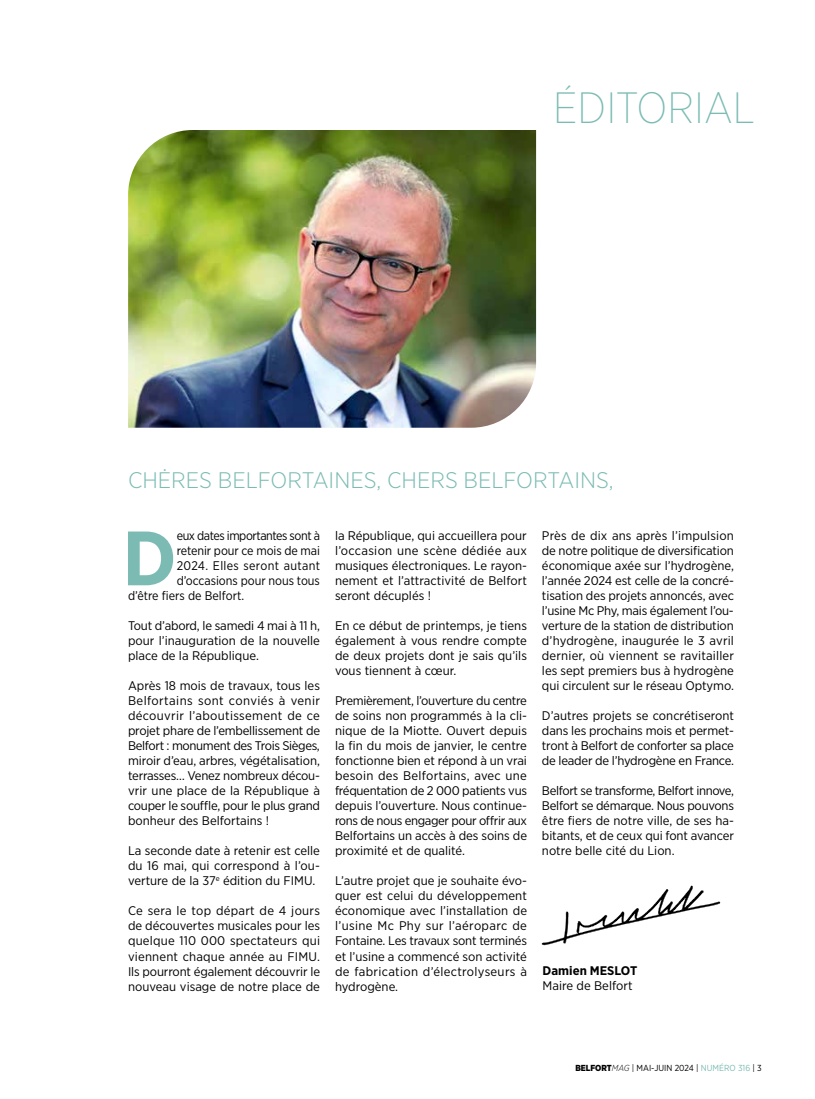
<style>
.page{position:relative;width:815px;height:1099px;background:#fff}
.page>*{position:absolute;margin:0;border:0;box-sizing:border-box;transform-origin:0 0}
.t1{font:700 76.75px "Gotham Narrow";color:#7bbbb3;scale:1.05 1}
.t2{font:200 43.75px "Gotham Narrow";color:#7bbbb3}
.t3{font:300 22.5px "Gotham Narrow";color:#7bbbb3;scale:1.05 1}
.t4{font:12.5px/15px "Gotham Narrow";color:#000;text-align:justify;scale:1.05 1}
.t5{font:12.5px "Gotham Narrow";color:#000}
.t6{font:12.5px "Gotham Narrow";letter-spacing:-.035em;color:#000}
.t7{font:12.5px "Gotham Narrow";letter-spacing:.025em;color:#000}
.t8{font:700 12.5px "Gotham Narrow";color:#000;scale:1.05 1}
.t9{font:8.75px "Gotham Narrow";color:#000}
.s1{font-weight:900}
.s2{font-weight:300;font-style:italic}
.s3{color:#7bbbb3}
</style>
<div class="page">
<svg style="left:542px;top:885px;width:178px;height:60px"></svg>
<img style="left:128px;top:130px;width:408px;height:297px">
<h2 class="t2" style="left:553px;top:82px;width:203px">ÉDITORIAL</h2>
<h3 class="t3" style="left:128px;top:466px;width:464px">CHĖRES BELFORTAINES, CHERS BELFORTAINS,</h3>
<h1 class="t1" style="left:122px;top:509px;width:53px">D</h1>
<p class="t6" style="left:177px;top:528px;width:145px">eux dates importantes sont à</p>
<p class="t5" style="left:177px;top:543px;width:145px">retenir pour ce mois de mai</p>
<p class="t7" style="left:177px;top:558px;width:145px">2024. Elles seront autant</p>
<p class="t5" style="left:177px;top:573px;width:145px">d’occasions pour nous tous</p>
<p class="t5" style="left:128px;top:588px;width:118px">d’être fiers de Belfort.</p>
<p class="t4" style="left:128px;top:618px;width:184px">Tout d’abord, le samedi 4 mai à 11 h, pour l’inauguration de la nouvelle place de la République.</p>
<p class="t4" style="left:128px;top:678px;width:184px">Après 18 mois de travaux, tous les Belfortains sont conviés à venir découvrir l’aboutissement de ce projet phare de l’embellissement de Belfort : monument des Trois Sièges, miroir d’eau, arbres, végétalisation, terrasses… Venez nombreux décou‑ vrir une place de la République à couper le souffle, pour le plus grand bonheur des Belfortains !</p>
<p class="t4" style="left:128px;top:843px;width:184px">La seconde date à retenir est celle du 16 mai, qui correspond à l’ou‑ verture de la 37<sup>e</sup> édition du FIMU.</p>
<p class="t4" style="left:128px;top:903px;width:184px">Ce sera le top départ de 4 jours de découvertes musicales pour les quelque 110 000 spectateurs qui viennent chaque année au FIMU.<br>Ils pourront également découvrir le nouveau visage de notre place de</p>
<p class="t4" style="left:335px;top:528px;width:184px">la République, qui accueillera pour l’occasion une scène dédiée aux musiques électroniques. Le rayon‑ nement et l’attractivité de Belfort seront décuplés !</p>
<p class="t4" style="left:335px;top:618px;width:184px">En ce début de printemps, je tiens également à vous rendre compte de deux projets dont je sais qu’ils vous tiennent à cœur.</p>
<p class="t4" style="left:335px;top:693px;width:184px">Premièrement, l’ouverture du centre de soins non programmés à la cli‑ nique de la Miotte. Ouvert depuis la fin du mois de janvier, le centre fonctionne bien et répond à un vrai besoin des Belfortains, avec une fréquentation de 2 000 patients vus depuis l’ouverture. Nous continue‑ rons de nous engager pour offrir aux Belfortains un accès à des soins de proximité et de qualité.</p>
<p class="t4" style="left:335px;top:873px;width:184px">L’autre projet que je souhaite évo‑ quer est celui du développement économique avec l’installation de l’usine Mc Phy sur l’aéroparc de Fontaine. Les travaux sont terminés et l’usine a commencé son activité de fabrication d’électrolyseurs à hydrogène.</p>
<p class="t4" style="left:542px;top:528px;width:184px">Près de dix ans après l’impulsion de notre politique de diversification économique axée sur l’hydrogène, l’année 2024 est celle de la concré‑ tisation des projets annoncés, avec l’usine Mc Phy, mais également l’ou‑ verture de la station de distribution d’hydrogène, inaugurée le 3 avril dernier, où viennent se ravitailler les sept premiers bus à hydrogène qui circulent sur le réseau Optymo.</p>
<p class="t4" style="left:542px;top:708px;width:184px">D’autres projets se concrétiseront dans les prochains mois et permet‑ tront à Belfort de conforter sa place de leader de l’hydrogène en France.</p>
<p class="t4" style="left:542px;top:783px;width:184px">Belfort se transforme, Belfort innove, Belfort se démarque. Nous pouvons être fiers de notre ville, de ses ha‑ bitants, et de ceux qui font avancer notre belle cité du Lion.</p>
<p class="t8" style="left:543px;top:962px;width:92px">Damien MESLOT</p>
<p class="t4" style="left:543px;top:977px;width:87px">Maire de Belfort</p>
<p class="t9" style="left:575px;top:1061px;width:188px"><span class="s1">BELFORT</span><span class="s2">MAG</span> | MAI-JUIN 2024 | <span class="s3">NUMÉRO 316</span> | 3</p>
</div>
